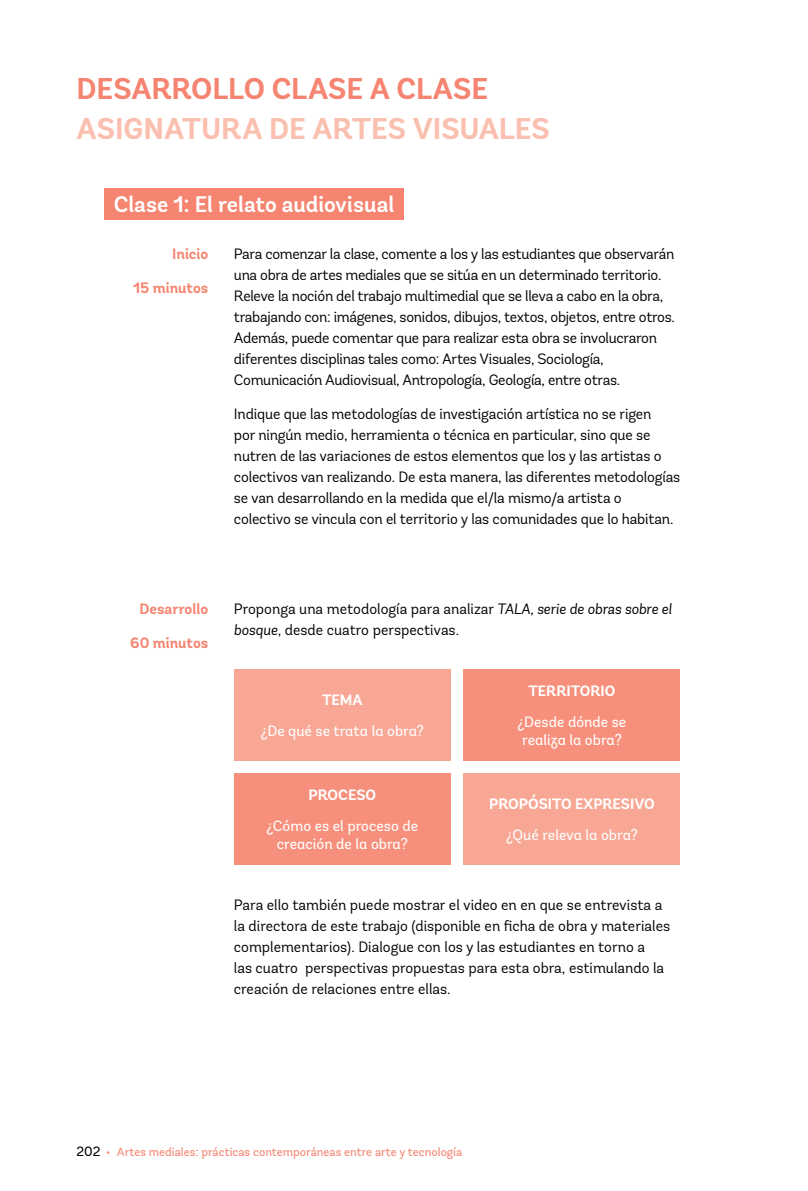
<style>
.page{position:relative;width:808px;height:1191px;background:#fff}
.page>*{position:absolute;margin:0;border:0;box-sizing:border-box;transform-origin:0 0}
.t1{font:700 30px "Andes";color:#fabfae}
.t2{font:700 30px "Andes";color:#f58571}
.t3{font:600 22.5px "Andes";letter-spacing:-.005em;color:#fff}
.t4{font:15px/21px "Andes";letter-spacing:-.01em;color:#000}
.t5{font:15px/18px "Andes";color:#fff;text-align:center}
.t6{font:700 15px "Andes";color:#fff}
.t7{font:700 15px "Andes";color:#f58571}
.t8{font:12px "Andes";color:#f58571}
.s1{font-style:italic}
.s2{font-size:13.5px;color:#000}
</style>
<div class="page">
<div style="left:104px;top:188px;width:300px;height:32px;background:#f58571"></div>
<div style="left:234px;top:668px;width:217px;height:92px;background:#f8a794"></div>
<div style="left:234px;top:773px;width:217px;height:91px;background:#f6907c"></div>
<div style="left:463px;top:668px;width:217px;height:92px;background:#f6907c"></div>
<div style="left:463px;top:773px;width:217px;height:91px;background:#f8a794"></div>
<h1 class="t2" style="left:77px;top:70px;width:413px">DESARROLLO CLASE A CLASE</h1>
<h1 class="t1" style="left:77px;top:110px;width:475px">ASIGNATURA DE ARTES VISUALES</h1>
<h2 class="t3" style="left:114px;top:190px;width:282px">Clase 1: El relato audiovisual</h2>
<p class="t7" style="left:172px;top:244px;width:38px">Inicio</p>
<p class="t7" style="left:133px;top:278px;width:77px">15 minutos</p>
<p class="t4" style="left:234px;top:243px;width:443px">Para comenzar la clase, comente a los y las estudiantes que observarán una obra de artes mediales que se sitúa en un determinado territorio.<br>Releve la noción del trabajo multimedial que se lleva a cabo en la obra, trabajando con: imágenes, sonidos, dibujos, textos, objetos, entre otros.<br>Además, puede comentar que para realizar esta obra se involucraron diferentes disciplinas tales como: Artes Visuales, Sociología, Comunicación Audiovisual, Antropología, Geología, entre otras.</p>
<p class="t4" style="left:234px;top:403px;width:448px">Indique que las metodologías de investigación artística no se rigen<br>por ningún medio, herramienta o técnica en particular, sino que se nutren de las variaciones de estos elementos que los y las artistas o colectivos van realizando. De esta manera, las diferentes metodologías se van desarrollando en la medida que el/la mismo/a artista o colectivo se vincula con el territorio y las comunidades que lo habitan.</p>
<p class="t7" style="left:140px;top:599px;width:70px">Desarrollo</p>
<p class="t7" style="left:130px;top:633px;width:80px">60 minutos</p>
<p class="t4" style="left:234px;top:598px;width:439px">Proponga una metodología para analizar <span class="s1">TALA, serie de obras sobre el bosque</span>, desde cuatro perspectivas.</p>
<p class="t6" style="left:322px;top:690px;width:42px">TEMA</p>
<p class="t5" style="left:261px;top:721px;width:165px">¿De qué se trata la obra?</p>
<p class="t6" style="left:308px;top:785px;width:69px">PROCESO</p>
<p class="t5" style="left:266px;top:816px;width:153px">¿Cómo es el proceso de creación de la obra?</p>
<p class="t6" style="left:528px;top:681px;width:89px">TERRITORIO</p>
<p class="t5" style="left:517px;top:712px;width:110px">¿Desde dónde se realiza la obra?</p>
<p class="t6" style="left:489px;top:794px;width:167px">PROPÓSITO EXPRESIVO</p>
<p class="t5" style="left:506px;top:825px;width:133px">¿Qué releva la obra?</p>
<p class="t4" style="left:234px;top:894px;width:438px">Para ello también puede mostrar el video en en que se entrevista a la directora de este trabajo (disponible en ficha de obra y materiales complementarios). Dialogue con los y las estudiantes en torno a<br>las cuatro perspectivas propuestas para esta obra, estimulando la creación de relaciones entre ellas.</p>
<p class="t8" style="left:77px;top:1144px;width:387px"><span class="s2">202</span> • Artes mediales: prácticas contemporáneas entre arte y tecnología</p>
</div>
